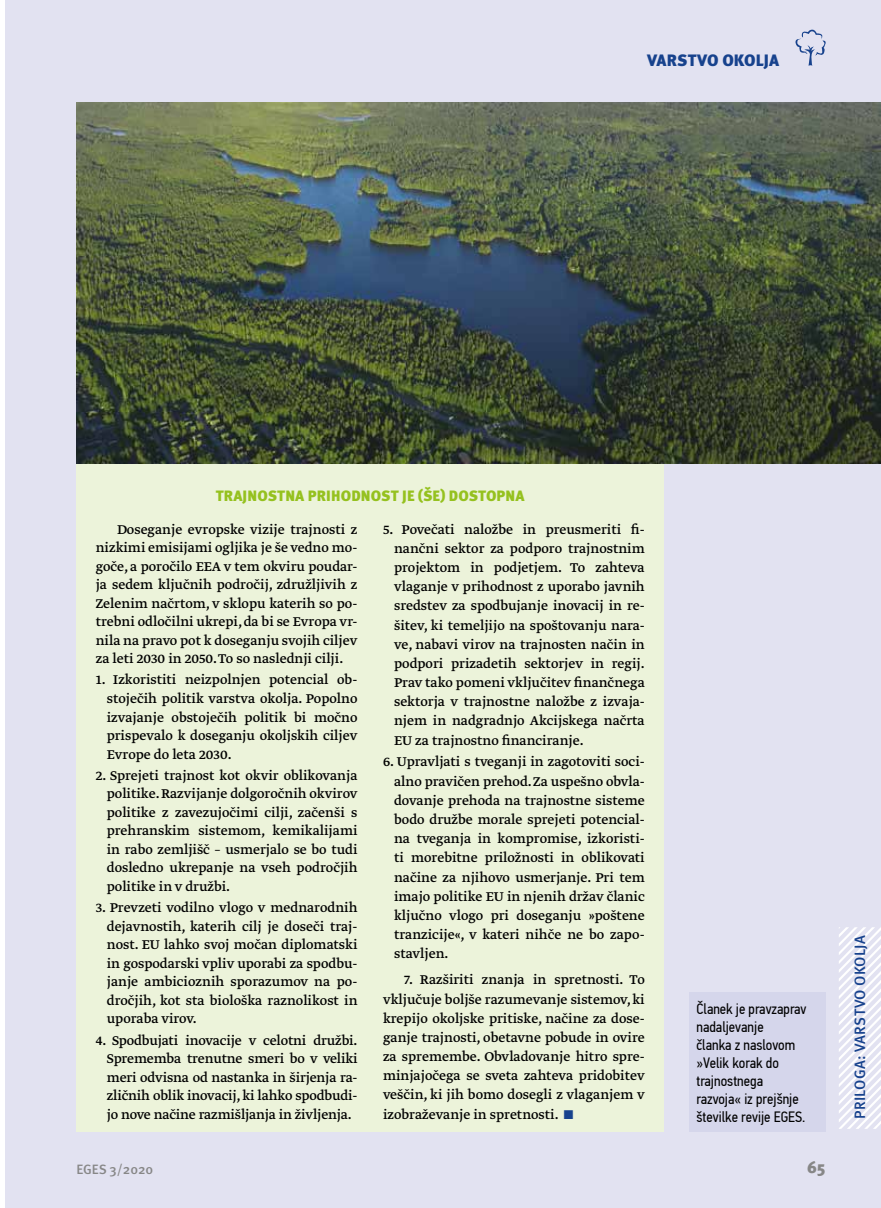
<style>
.page{position:relative;width:881px;height:1208px;background:#fff}
.page>*{position:absolute;margin:0;border:0;box-sizing:border-box;transform-origin:0 0}
.t1{font:900 16.5px "Meta Pro";letter-spacing:.005em;color:#17428d}
.t2{font:900 16.5px "Meta Pro";color:#878787}
.t3{font:15px/19.2px "Greta Text Pro Regular Plus";color:#000;text-align:justify}
.t4{font:15px/18px "PF Din Text Cond Pro";color:#000}
.t5{font:900 15px "Meta Pro";letter-spacing:.01em;color:#95c11f}
.t6{font:500 15px "Meta Pro";letter-spacing:.01em;color:#17428d}
.t7{font:500 13.5px "Meta Pro";letter-spacing:-.005em;color:#878787}
.s1{color:#17428d}
</style>
<div class="page">
<div style="left:6px;top:0;width:874px;height:1208px;background:#e2e2f1"></div>
<svg style="left:839px;top:927px;width:41px;height:201px"></svg>
<svg style="left:795px;top:30px;width:31px;height:36px"></svg>
<div style="left:689px;top:992px;width:136px;height:139px;background:#d5d6eb"></div>
<div style="left:77px;top:102px;width:586px;height:1029px;background:#ecf3da"></div>
<img style="left:77px;top:102px;width:803px;height:361px">
<p class="t1" style="left:646px;top:50px;width:134px">VARSTVO OKOLJA</p>
<p class="t5" style="left:216px;top:486px;width:310px">TRAJNOSTNA PRIHODNOST JE (ŠE) DOSTOPNA</p>
<p class="t3" style="left:96px;top:520px;width:263px;line-height:18.6px;text-indent:21px">Doseganje evropske vizije trajnosti z nizkimi emisijami ogljika je še vedno mo&shy;goče, a poročilo EEA v tem okviru poudar&shy;ja sedem ključnih področij, združljivih z Zelenim načrtom, v sklopu katerih so po&shy;trebni odločilni ukrepi, da bi se Evropa vr&shy;nila na pravo pot k doseganju svojih ciljev za leti 2030 in 2050. To so naslednji cilji.</p>
<p class="t3" style="left:107px;top:671px;width:252px;line-height:18.6px;text-indent:-11px">1. Izkoristiti neizpolnjen potencial ob&shy;stoječih politik varstva okolja. Popolno izvajanje obstoječih politik bi močno prispevalo k doseganju okoljskih ciljev Evrope do leta 2030.</p>
<p class="t3" style="left:107px;top:766px;width:252px;line-height:18.6px;text-indent:-11px">2. Sprejeti trajnost kot okvir oblikovanja politike. Razvijanje dolgoročnih okvirov politike z zavezujočimi cilji, začenši s prehranskim sistemom, kemikalijami in rabo zemljišč – usmerjalo se bo tudi dosledno ukrepanje na vseh področjih politike in v družbi.</p>
<p class="t3" style="left:107px;top:898px;width:252px;line-height:18.6px;text-indent:-11px">3. Prevzeti vodilno vlogo v mednarodnih dejavnostih, katerih cilj je doseči traj&shy;nost. EU lahko svoj močan diplomatski in gospodarski vpliv uporabi za spodbu&shy;janje ambicioznih sporazumov na po&shy;dročjih, kot sta biološka raznolikost in uporaba virov.</p>
<p class="t3" style="left:107px;top:1031px;width:252px;line-height:18.6px;text-indent:-11px">4. Spodbujati inovacije v celotni družbi.<br>Sprememba trenutne smeri bo v veliki meri odvisna od nastanka in širjenja ra&shy;zličnih oblik inovacij, ki lahko spodbudi&shy;jo nove načine razmišljanja in življenja.</p>
<p class="t3" style="left:394px;top:520px;width:252px;text-indent:-11px">5. Povečati naložbe in preusmeriti fi&shy;nančni sektor za podporo trajnostnim projektom in podjetjem. To zahteva vlaganje v prihodnost z uporabo javnih sredstev za spodbujanje inovacij in re&shy;šitev, ki temeljijo na spoštovanju nara&shy;ve, nabavi virov na trajnosten način in podpori prizadetih sektorjev in regij.<br>Prav tako pomeni vključitev finančnega sektorja v trajnostne naložbe z izvaja&shy;njem in nadgradnjo Akcijskega načrta EU za trajnostno financiranje.</p>
<p class="t3" style="left:394px;top:753px;width:252px;text-indent:-11px">6. Upravljati s tveganji in zagotoviti soci&shy;alno pravičen prehod. Za uspešno obvla&shy;dovanje prehoda na trajnostne sisteme bodo družbe morale sprejeti potencial&shy;na tveganja in kompromise, izkoristi&shy;ti morebitne priložnosti in oblikovati načine za njihovo usmerjanje. Pri tem imajo politike EU in njenih držav članic ključno vlogo pri doseganju »poštene tranzicije«, v kateri nihče ne bo zapo&shy;stavljen.</p>
<p class="t3" style="left:383px;top:970px;width:263px;text-indent:21px">7. Razširiti znanja in spretnosti. To vključuje boljše razumevanje sistemov, ki krepijo okoljske pritiske, načine za dose&shy;ganje trajnosti, obetavne pobude in ovire za spremembe. Obvladovanje hitro spre&shy;minjajočega se sveta zahteva pridobitev veščin, ki jih bomo dosegli z vlaganjem v izobraževanje in spretnosti. <span class="s1">■</span></p>
<p class="t4" style="left:696px;top:999px;width:111px">Članek je pravzaprav nadaljevanje<br>članka z naslovom »Velik korak do trajnostnega razvoja« iz prejšnje številke revije EGES.</p>
<p class="t7" style="left:77px;top:1160px;width:78px">EGES 3/2020</p>
<p class="t2" style="left:806px;top:1157px;width:20px">65</p>
<p class="t6" style="left:850px;top:1118px;width:184px;rotate:-90deg">PRILOGA: VARSTVO OKOLJA</p>
</div>
